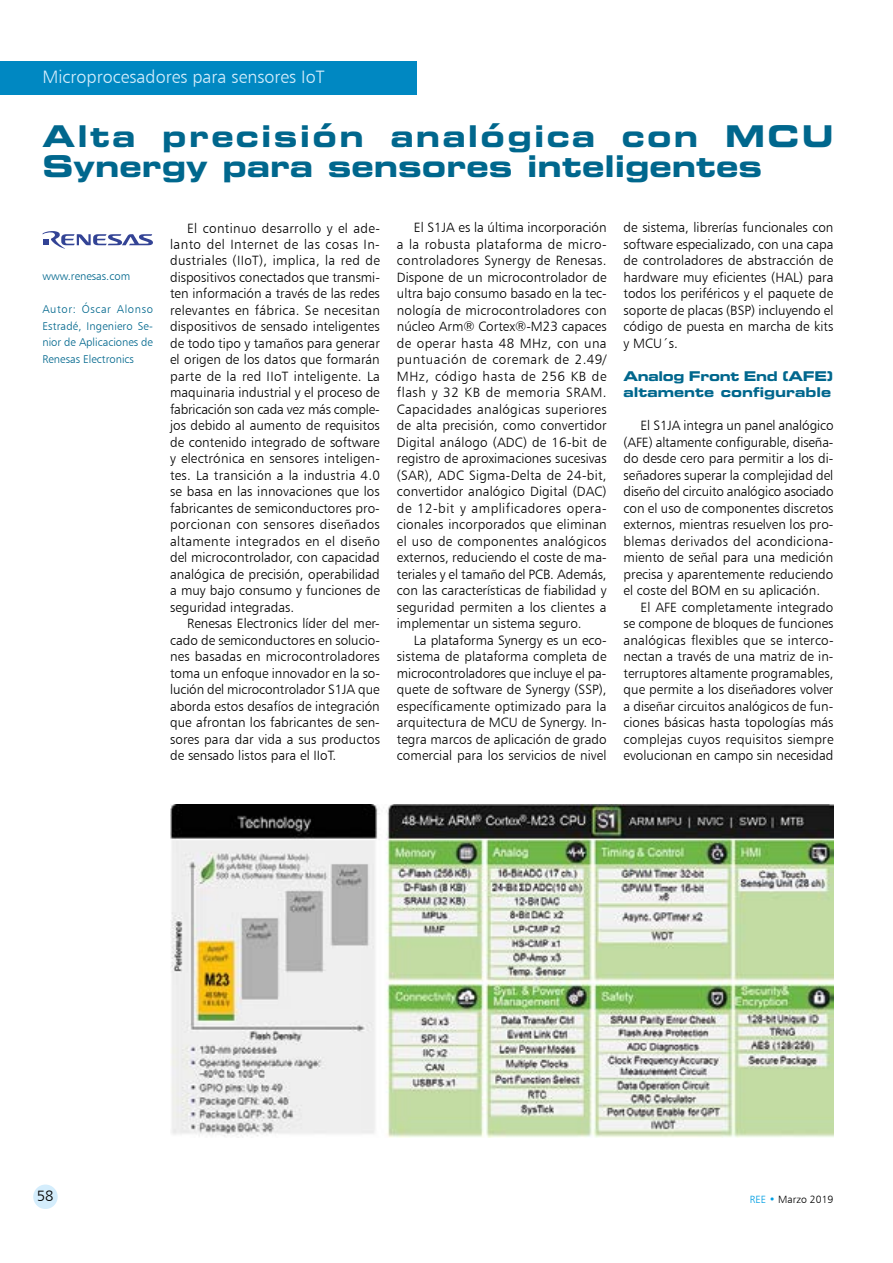
<style>
.page{position:relative;width:893px;height:1263px;background:#fff}
.page>*{position:absolute;margin:0;border:0;box-sizing:border-box;transform-origin:0 0}
.t1{font:30px/30px "Eurostile Bold Extended Two";color:#00678d}
.t2{font:18px "Humanist 777 BT Light B";color:#d4edfc}
.t3{font:15px "Humanist 777 BT Light B";color:#000}
.t4{font:13.5px/16.5px "Humanist 777 BT Light B";color:#000;text-align:justify}
.t5{font:13.5px/16.5px "Eurostile Bold Extended Two";color:#00678d}
.t6{font:13.5px "Humanist 777 BT Light B";letter-spacing:.02em;color:#000}
.t7{font:11.25px/16.5px "Humanist 777 BT Light B";color:#00678d;text-align:justify}
.t8{font:10.5px "Humanist 777 BT Light B";color:#000}
.s1{color:#009fe3}
</style>
<div class="page">
<div style="left:33px;top:1184px;width:25px;height:25px;background:#d4edfc;border-radius:50%"></div>
<div style="left:0;top:61px;width:417px;height:33px;background:#0088c2"></div>
<svg style="left:43px;top:231px;width:110px;height:18px"></svg>
<img style="left:170px;top:804px;width:663px;height:333px">
<h2 class="t2" style="left:43px;top:65px;width:284px">Microprocesadores para sensores IoT</h2>
<h1 class="t1" style="left:43px;top:120px;width:793px">Alta precisión analógica con MCU<br>Synergy para sensores inteligentes</h1>
<p class="t7" style="left:43px;top:268px;width:89px">www.renesas.com</p>
<p class="t7" style="left:42px;top:301px;width:112px">Autor: Óscar Alonso Estradé, Ingeniero Se&shy;nior de Aplicaciones de Renesas Electronics</p>
<p class="t4" style="left:170px;top:219px;width:211px;text-indent:17px">El continuo desarrollo y el ade&shy;lanto del Internet de las cosas In&shy;dustriales (IIoT), implica, la red de dispositivos conectados que transmi&shy;ten información a través de las redes relevantes en fábrica. Se necesitan dispositivos de sensado inteligentes de todo tipo y tamaños para generar el origen de los datos que formarán parte de la red IIoT inteligente. La maquinaria industrial y el proceso de fabricación son cada vez más comple&shy;jos debido al aumento de requisitos de contenido integrado de software y electrónica en sensores inteligen&shy;tes. La transición a la industria 4.0 se basa en las innovaciones que los fabricantes de semiconductores pro&shy;porcionan con sensores diseñados altamente integrados en el diseño del microcontrolador, con capacidad analógica de precisión, operabilidad a muy bajo consumo y funciones de seguridad integradas.</p>
<p class="t4" style="left:170px;top:615px;width:211px;text-indent:17px">Renesas Electronics líder del mer&shy;cado de semiconductores en solucio&shy;nes basadas en microcontroladores toma un enfoque innovador en la so&shy;lución del microcontrolador S1JA que aborda estos desafíos de integración que afrontan los fabricantes de sen&shy;sores para dar vida a sus productos de sensado listos para el IIoT.</p>
<p class="t4" style="left:397px;top:219px;width:211px;text-indent:17px">El S1JA es la última incorporación a la robusta plataforma de micro&shy;controladores Synergy de Renesas.<br>Dispone de un microcontrolador de ultra bajo consumo basado en la tec&shy;nología de microcontroladores con núcleo Arm® Cortex®-M23 capaces de operar hasta 48 MHz, con una puntuación de coremark de 2.49/ MHz, código hasta de 256 KB de flash y 32 KB de memoria SRAM.<br>Capacidades analógicas superiores de alta precisión, como convertidor Digital análogo (ADC) de 16-bit de registro de aproximaciones sucesivas (SAR), ADC Sigma-Delta de 24-bit, convertidor analógico Digital (DAC) de 12-bit y amplificadores opera&shy;cionales incorporados que eliminan el uso de componentes analógicos externos, reduciendo el coste de ma&shy;teriales y el tamaño del PCB. Además, con las características de fiabilidad y seguridad permiten a los clientes a implementar un sistema seguro.</p>
<p class="t4" style="left:397px;top:632px;width:211px;text-indent:17px">La plataforma Synergy es un eco&shy;sistema de plataforma completa de microcontroladores que incluye el pa&shy;quete de software de Synergy (SSP), específicamente optimizado para la arquitectura de MCU de Synergy. In&shy;tegra marcos de aplicación de grado comercial para los servicios de nivel</p>
<p class="t4" style="left:624px;top:219px;width:211px">de sistema, librerías funcionales con software especializado, con una capa de controladores de abstracción de hardware muy eficientes (HAL) para todos los periféricos y el paquete de soporte de placas (BSP) incluyendo el código de puesta en marcha de kits y MCU´s.</p>
<p class="t5" style="left:624px;top:367px;width:211px">Analog Front End (AFE) altamente configurable</p>
<p class="t4" style="left:641px;top:417px;width:194px">El S1JA integra un panel analógico</p>
<p class="t4" style="left:624px;top:434px;width:211px">(AFE) altamente configurable, diseña-</p>
<p class="t4" style="left:624px;top:450px;width:211px">do desde cero para permitir a los di-</p>
<p class="t4" style="left:624px;top:467px;width:211px">señadores superar la complejidad del</p>
<p class="t4" style="left:624px;top:483px;width:212px">diseño del circuito analógico asociado</p>
<p class="t4" style="left:624px;top:500px;width:211px">con el uso de componentes discretos</p>
<p class="t4" style="left:624px;top:516px;width:211px">externos, mientras resuelven los pro-</p>
<p class="t6" style="left:624px;top:533px;width:211px">blemas derivados del acondiciona-</p>
<p class="t4" style="left:624px;top:549px;width:211px">miento de señal para una medición</p>
<p class="t4" style="left:624px;top:566px;width:211px">precisa y aparentemente reduciendo</p>
<p class="t4" style="left:624px;top:582px;width:198px">el coste del BOM en su aplicación.</p>
<p class="t4" style="left:641px;top:599px;width:194px">El AFE completamente integrado</p>
<p class="t4" style="left:624px;top:615px;width:211px">se compone de bloques de funciones</p>
<p class="t4" style="left:624px;top:632px;width:211px">analógicas flexibles que se interco-</p>
<p class="t4" style="left:624px;top:648px;width:211px">nectan a través de una matriz de in-</p>
<p class="t4" style="left:624px;top:665px;width:211px">terruptores altamente programables,</p>
<p class="t4" style="left:624px;top:681px;width:211px">que permite a los diseñadores volver</p>
<p class="t4" style="left:624px;top:698px;width:211px">a diseñar circuitos analógicos de fun-</p>
<p class="t4" style="left:624px;top:714px;width:211px">ciones básicas hasta topologías más</p>
<p class="t4" style="left:624px;top:731px;width:211px">complejas cuyos requisitos siempre</p>
<p class="t4" style="left:624px;top:747px;width:211px">evolucionan en campo sin necesidad</p>
<p class="t3" style="left:37px;top:1186px;width:18px">58</p>
<p class="t8" style="left:750px;top:1193px;width:85px"><span class="s1">REE •</span> Marzo 2019</p>
</div>
